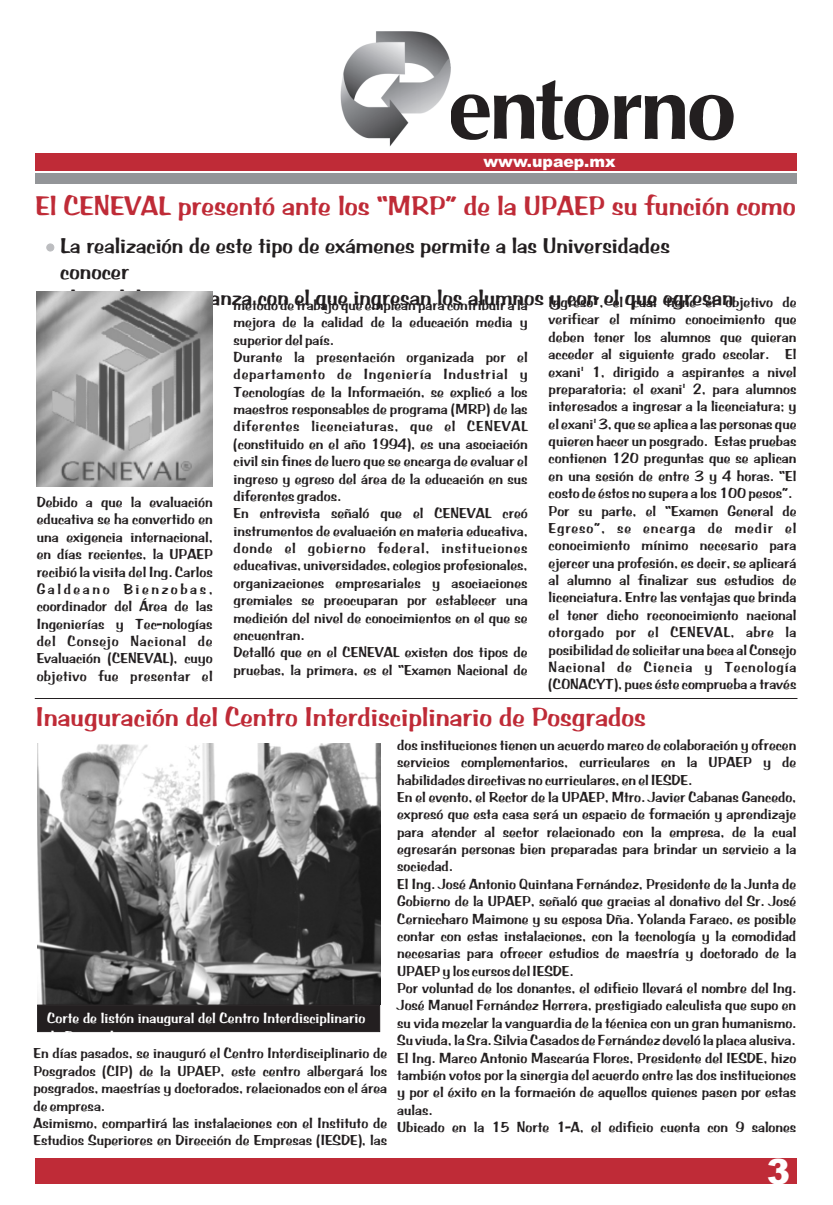
<style>
.page{position:relative;width:833px;height:1205px;background:#fff}
.page>*{position:absolute;margin:0;border:0;box-sizing:border-box;transform-origin:0 0}
.t1{font:900 35px "Arial";color:#fff}
.t2{font:28.12px "BRADDON";color:#bf2b37}
.t3{font:27.5px "BRADDON";color:#bf2b37}
.t4{font:22.5px/26px "BRADDON";color:#231f20}
.t5{font:900 15.75px "Arial";color:#fff}
.t6{font:15px/17.4px "BRADDON";color:#231f20}
.t7{font:15px "BRADDON";color:#fff}
</style>
<div class="page">
<div style="left:36px;top:1158px;width:761px;height:25px;background:#bf2b37"></div>
<svg style="left:451px;top:80px;width:283px;height:60px"></svg>
<img style="left:341px;top:31px;width:109px;height:115px">
<div style="left:35px;top:153px;width:762px;height:17px;background:#bf2b37"></div>
<div style="left:35px;top:173px;width:762px;height:10px;background:#939598"></div>
<div style="left:47px;top:244px;width:7px;height:7px;background:#bcbdc0;border:1px solid #bcbdc0;border-radius:50%"></div>
<img style="left:36px;top:291px;width:176px;height:195px">
<hr style="left:35px;top:698px;width:762px;height:1px;background:#231f20">
<img style="left:38px;top:743px;width:342px;height:261px">
<div style="left:37px;top:1004px;width:343px;height:28px;background:#231f20"></div>
<p class="t5" style="left:483px;top:156px;width:134px">www.upaep.mx</p>
<h2 class="t2" style="left:36px;top:189px;width:761px">El CENEVAL presentó ante los “MRP” de la UPAEP su función como</h2>
<h3 class="t4" style="left:60px;top:233px;width:675px">La realización de este tipo de exámenes permite a las Universidades conocer<br>el nivel de enseñanza con el que ingresan los alumnos y con el que egresan</h3>
<p class="t6" style="left:234px;top:297px;width:296px">método de trabajo que emplean para contribuir a la mejora de la calidad de la educación media y superior del país.<br>Durante la presentación organizada por el departamento de Ingeniería Industrial y Tecnologías de la Información, se explicó a los maestros responsables de programa (MRP) de las diferentes licenciaturas, que el CENEVAL (constituido en el año 1994), es una asociación civil sin fines de lucro que se encarga de evaluar el ingreso y egreso del área de la educación en sus diferentes grados.<br>En entrevista señaló que el CENEVAL creó instrumentos de evaluación en materia educativa, donde el gobierno federal, instituciones educativas, universidades, colegios profesionales, organizaciones empresariales y asociaciones gremiales se preocuparan por establecer una medición del nivel de conocimientos en el que se encuentran.<br>Detalló que en el CENEVAL existen dos tipos de pruebas, la primera, es el “Examen Nacional de</p>
<p class="t6" style="left:549px;top:294px;width:249px">Ingreso”, el cual tiene el objetivo de verificar el mínimo conocimiento que deben tener los alumnos que quieran acceder al siguiente grado escolar. El exani' 1, dirigido a aspirantes a nivel preparatoria; el exani' 2, para alumnos interesados a ingresar a la licenciatura; y el exani' 3, que se aplica a las personas que quieren hacer un posgrado. Estas pruebas contienen 120 preguntas que se aplican en una sesión de entre 3 y 4 horas. “El costo de éstos no supera a los 100 pesos”.<br>Por su parte, el “Examen General de Egreso”, se encarga de medir el conocimiento mínimo necesario para ejercer una profesión, es decir, se aplicará al alumno al finalizar sus estudios de licenciatura. Entre las ventajas que brinda el tener dicho reconocimiento nacional otorgado por el CENEVAL, abre la posibilidad de solicitar una beca al Consejo Nacional de Ciencia y Tecnología (CONACYT), pues éste comprueba a través</p>
<p class="t6" style="left:37px;top:494px;width:178px;text-align:justify">Debido a que la evaluación educativa se ha convertido en una exigencia internacional, en días recientes, la UPAEP recibió la visita del Ing. Carlos Galdeano Bienzobas, coordinador del Área de las Ingenierías y Tec-nologías del Consejo Nacional de Evaluación (CENEVAL), cuyo objetivo fue presentar el</p>
<h3 class="t3" style="left:36px;top:700px;width:611px">Inauguración del Centro Interdisciplinario de Posgrados</h3>
<p class="t6" style="left:397px;top:737px;width:401px">dos instituciones tienen un acuerdo marco de colaboración y ofrecen servicios complementarios, curriculares en la UPAEP y de habilidades directivas no curriculares, en el IESDE.<br>En el evento, el Rector de la UPAEP, Mtro. Javier Cabanas Gancedo, expresó que esta casa será un espacio de formación y aprendizaje para atender al sector relacionado con la empresa, de la cual egresarán personas bien preparadas para brindar un servicio a la sociedad.<br>El Ing. José Antonio Quintana Fernández, Presidente de la Junta de Gobierno de la UPAEP, señaló que gracias al donativo del Sr. José Cerniccharo Maimone y su esposa Dña. Yolanda Faraco, es posible contar con estas instalaciones, con la tecnología y la comodidad necesarias para ofrecer estudios de maestría y doctorado de la UPAEP y los cursos del IESDE.<br>Por voluntad de los donantes, el edificio llevará el nombre del Ing.<br>José Manuel Fernández Herrera, prestigiado calculista que supo en su vida mezclar la vanguardia de la técnica con un gran humanismo.<br>Su viuda, la Sra. Silvia Casados de Fernández develó la placa alusiva.<br>El Ing. Marco Antonio Mascarúa Flores, Presidente del IESDE, hizo también votos por la sinergia del acuerdo entre las dos instituciones y por el éxito en la formación de aquellos quienes pasen por estas aulas.<br>Ubicado en la 15 Norte 1-A, el edificio cuenta con 9 salones</p>
<p class="t7" style="left:47px;top:1009px;width:320px">Corte de listón inaugural del Centro Interdisciplinario</p>
<p class="t6" style="left:33px;top:1045px;width:355px">En días pasados, se inauguró el Centro Interdisciplinario de Posgrados (CIP) de la UPAEP, este centro albergará los posgrados, maestrías y doctorados, relacionados con el área de empresa.<br>Asimismo, compartirá las instalaciones con el Instituto de Estudios Superiores en Dirección de Empresas (IESDE), las</p>
<h1 class="t1" style="left:767px;top:1158px;width:25px">3</h1>
</div>
